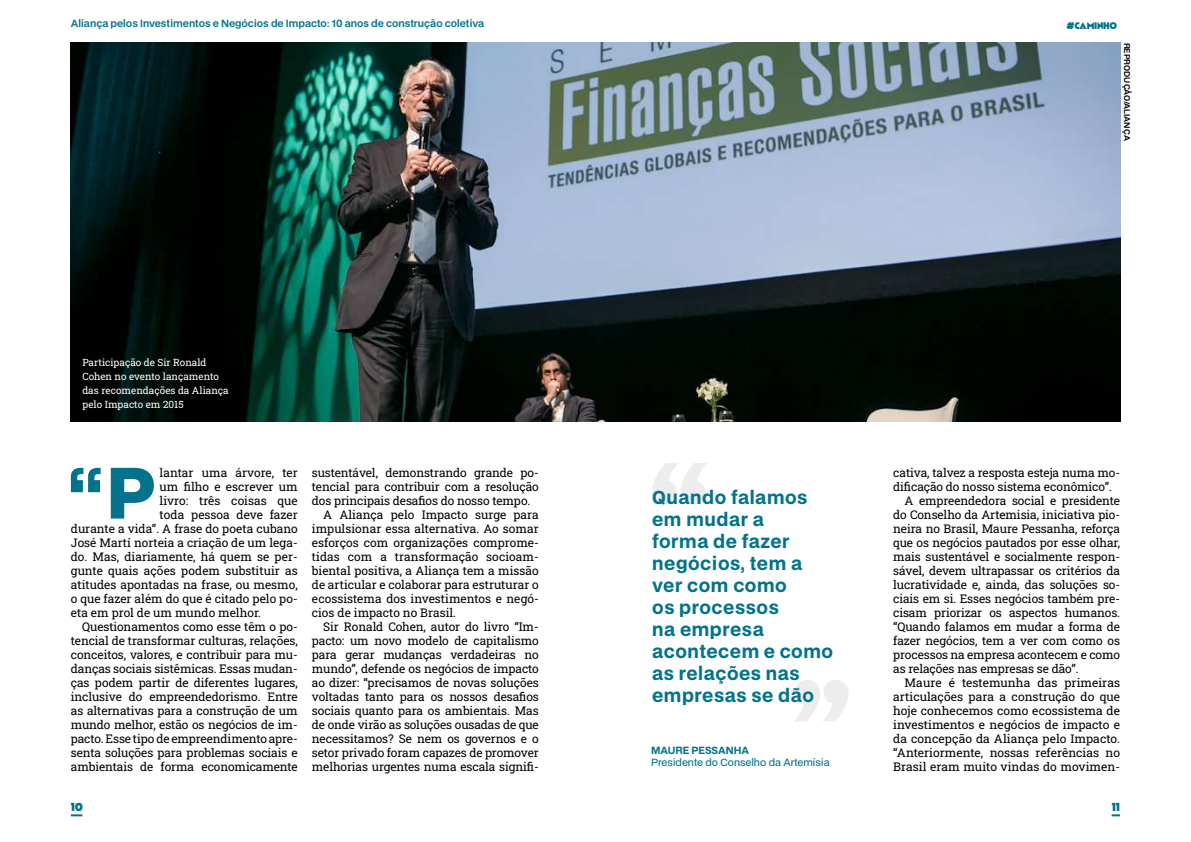
<style>
.page{position:relative;width:1191px;height:842px;background:#fff}
.page>*{position:absolute;margin:0;border:0;box-sizing:border-box;transform-origin:0 0}
.t1{font:900 69.6px "BDO Grotesk";color:#03738b}
.t2{font:700 18px/22px "BDO Grotesk";letter-spacing:.03em;color:#03738b}
.t3{font:12px "Roboto Slab";letter-spacing:-.01em;color:#000}
.t4{font:12px "Apres Ski Personal Use Only";color:#03738b}
.t5{font:10px/14px "Roboto Slab";color:#fff}
.t6{font:600 10px "BDO Grotesk";color:#03738b}
.t7{font:10px "BDO Grotesk";color:#03738b}
.t8{font:700 10px "BDO Grotesk";letter-spacing:-.005em;color:#03738b}
.t9{font:10px "Apres Ski Personal Use Only";letter-spacing:-.03em;color:#03738b}
.t10{font:600 8px "BDO Grotesk";letter-spacing:-.005em;color:#000}
</style>
<div class="page">
<svg style="left:1111px;top:814px;width:9px;height:2px"></svg>
<svg style="left:71px;top:814px;width:11px;height:2px"></svg>
<svg style="left:795px;top:680px;width:53px;height:41px"></svg>
<svg style="left:652px;top:463px;width:54px;height:42px"></svg>
<img style="left:71px;top:43px;width:1049px;height:378px">
<p class="t6" style="left:71px;top:15px;width:415px">Aliança pelos Investimentos e Negócios de Impacto: 10 anos de construção coletiva</p>
<p class="t5" style="left:82px;top:355px;width:148px">Participação de Sir Ronald<br>Cohen no evento lançamento das recomendações da Aliança pelo Impacto em 2015</p>
<h1 class="t1" style="left:67px;top:438px;width:90px">“P</h1>
<p class="t3" style="left:160px;top:464px;width:140px">lantar uma árvore, ter</p>
<p class="t3" style="left:160px;top:478px;width:140px">um filho e escrever um</p>
<p class="t3" style="left:160px;top:492px;width:140px">livro: três coisas que</p>
<p class="t3" style="left:160px;top:506px;width:140px">toda pessoa deve fazer</p>
<p class="t3" style="left:71px;top:520px;width:228px">durante a vida”. A frase do poeta cubano</p>
<p class="t3" style="left:71px;top:534px;width:228px">José Martí norteia a criação de um lega-</p>
<p class="t3" style="left:71px;top:548px;width:228px">do. Mas, diariamente, há quem se per-</p>
<p class="t3" style="left:71px;top:562px;width:228px">gunte quais ações podem substituir as</p>
<p class="t3" style="left:71px;top:576px;width:228px">atitudes apontadas na frase, ou mesmo,</p>
<p class="t3" style="left:71px;top:590px;width:228px">o que fazer além do que é citado pelo po-</p>
<p class="t3" style="left:71px;top:604px;width:192px">eta em prol de um mundo melhor.</p>
<p class="t3" style="left:82px;top:618px;width:217px">Questionamentos como esse têm o po-</p>
<p class="t3" style="left:71px;top:632px;width:228px">tencial de transformar culturas, relações,</p>
<p class="t3" style="left:71px;top:646px;width:228px">conceitos, valores, e contribuir para mu-</p>
<p class="t3" style="left:71px;top:660px;width:228px">danças sociais sistêmicas. Essas mudan-</p>
<p class="t3" style="left:71px;top:674px;width:228px">ças podem partir de diferentes lugares,</p>
<p class="t3" style="left:71px;top:688px;width:228px">inclusive do empreendedorismo. Entre</p>
<p class="t3" style="left:71px;top:702px;width:228px">as alternativas para a construção de um</p>
<p class="t3" style="left:71px;top:716px;width:228px">mundo melhor, estão os negócios de im-</p>
<p class="t3" style="left:71px;top:730px;width:228px">pacto. Esse tipo de empreendimento apre-</p>
<p class="t3" style="left:71px;top:744px;width:228px">senta soluções para problemas sociais e</p>
<p class="t3" style="left:71px;top:758px;width:228px">ambientais de forma economicamente</p>
<p class="t3" style="left:312px;top:464px;width:228px">sustentável, demonstrando grande po-</p>
<p class="t3" style="left:312px;top:478px;width:228px">tencial para contribuir com a resolução</p>
<p class="t3" style="left:312px;top:492px;width:220px">dos principais desafios do nosso tempo.</p>
<p class="t3" style="left:323px;top:506px;width:217px">A Aliança pelo Impacto surge para</p>
<p class="t3" style="left:312px;top:520px;width:228px">impulsionar essa alternativa. Ao somar</p>
<p class="t3" style="left:312px;top:534px;width:228px">esforços com organizações comprome-</p>
<p class="t3" style="left:312px;top:548px;width:228px">tidas com a transformação socioam-</p>
<p class="t3" style="left:312px;top:562px;width:228px">biental positiva, a Aliança tem a missão</p>
<p class="t3" style="left:312px;top:576px;width:228px">de articular e colaborar para estruturar o</p>
<p class="t3" style="left:312px;top:590px;width:228px">ecossistema dos investimentos e negó-</p>
<p class="t3" style="left:312px;top:604px;width:146px">cios de impacto no Brasil.</p>
<p class="t3" style="left:323px;top:618px;width:217px">Sir Ronald Cohen, autor do livro “Im-</p>
<p class="t3" style="left:312px;top:632px;width:228px">pacto: um novo modelo de capitalismo</p>
<p class="t3" style="left:312px;top:646px;width:228px">para gerar mudanças verdadeiras no</p>
<p class="t3" style="left:312px;top:660px;width:228px">mundo”, defende os negócios de impacto</p>
<p class="t3" style="left:312px;top:674px;width:228px">ao dizer: “precisamos de novas soluções</p>
<p class="t3" style="left:312px;top:688px;width:228px">voltadas tanto para os nossos desafios</p>
<p class="t3" style="left:312px;top:702px;width:228px">sociais quanto para os ambientais. Mas</p>
<p class="t3" style="left:312px;top:716px;width:228px">de onde virão as soluções ousadas de que</p>
<p class="t3" style="left:312px;top:730px;width:228px">necessitamos? Se nem os governos e o</p>
<p class="t3" style="left:312px;top:744px;width:228px">setor privado foram capazes de promover</p>
<p class="t3" style="left:312px;top:758px;width:228px">melhorias urgentes numa escala signifi-</p>
<p class="t9" style="left:1066px;top:19px;width:52px">#CAMINHO</p>
<p class="t10" style="left:1133px;top:43px;width:100px;rotate:90deg">REPRODUÇÃO/ALIANÇA</p>
<h2 class="t2" style="left:652px;top:485px;width:182px">Quando falamos em mudar a<br>forma de fazer negócios, tem a ver com como<br>os processos<br>na empresa acontecem e como as relações nas empresas se dão</h2>
<p class="t8" style="left:651px;top:742px;width:99px">MAURE PESSANHA</p>
<p class="t7" style="left:651px;top:754px;width:180px">Presidente do Conselho da Artemísia</p>
<p class="t3" style="left:893px;top:464px;width:228px">cativa, talvez a resposta esteja numa mo-</p>
<p class="t3" style="left:893px;top:478px;width:220px">dificação do nosso sistema econômico”.</p>
<p class="t3" style="left:904px;top:492px;width:217px">A empreendedora social e presidente</p>
<p class="t3" style="left:893px;top:506px;width:228px">do Conselho da Artemisia, iniciativa pio-</p>
<p class="t3" style="left:893px;top:520px;width:228px">neira no Brasil, Maure Pessanha, reforça</p>
<p class="t3" style="left:893px;top:534px;width:228px">que os negócios pautados por esse olhar,</p>
<p class="t3" style="left:893px;top:548px;width:228px">mais sustentável e socialmente respon-</p>
<p class="t3" style="left:893px;top:562px;width:228px">sável, devem ultrapassar os critérios da</p>
<p class="t3" style="left:893px;top:576px;width:228px">lucratividade e, ainda, das soluções so-</p>
<p class="t3" style="left:893px;top:590px;width:228px">ciais em si. Esses negócios também pre-</p>
<p class="t3" style="left:893px;top:604px;width:228px">cisam priorizar os aspectos humanos.</p>
<p class="t3" style="left:893px;top:618px;width:228px">“Quando falamos em mudar a forma de</p>
<p class="t3" style="left:893px;top:632px;width:228px">fazer negócios, tem a ver com como os</p>
<p class="t3" style="left:893px;top:646px;width:228px">processos na empresa acontecem e como</p>
<p class="t3" style="left:893px;top:660px;width:187px">as relações nas empresas se dão”.</p>
<p class="t3" style="left:904px;top:674px;width:217px">Maure é testemunha das primeiras</p>
<p class="t3" style="left:893px;top:688px;width:228px">articulações para a construção do que</p>
<p class="t3" style="left:893px;top:702px;width:228px">hoje conhecemos como ecossistema de</p>
<p class="t3" style="left:893px;top:716px;width:228px">investimentos e negócios de impacto e</p>
<p class="t3" style="left:893px;top:730px;width:228px">da concepção da Aliança pelo Impacto.</p>
<p class="t3" style="left:893px;top:744px;width:228px">“Anteriormente, nossas referências no</p>
<p class="t3" style="left:893px;top:758px;width:228px">Brasil eram muito vindas do movimen-</p>
<p class="t4" style="left:71px;top:799px;width:14px">10</p>
<p class="t4" style="left:1111px;top:799px;width:10px">11</p>
</div>
